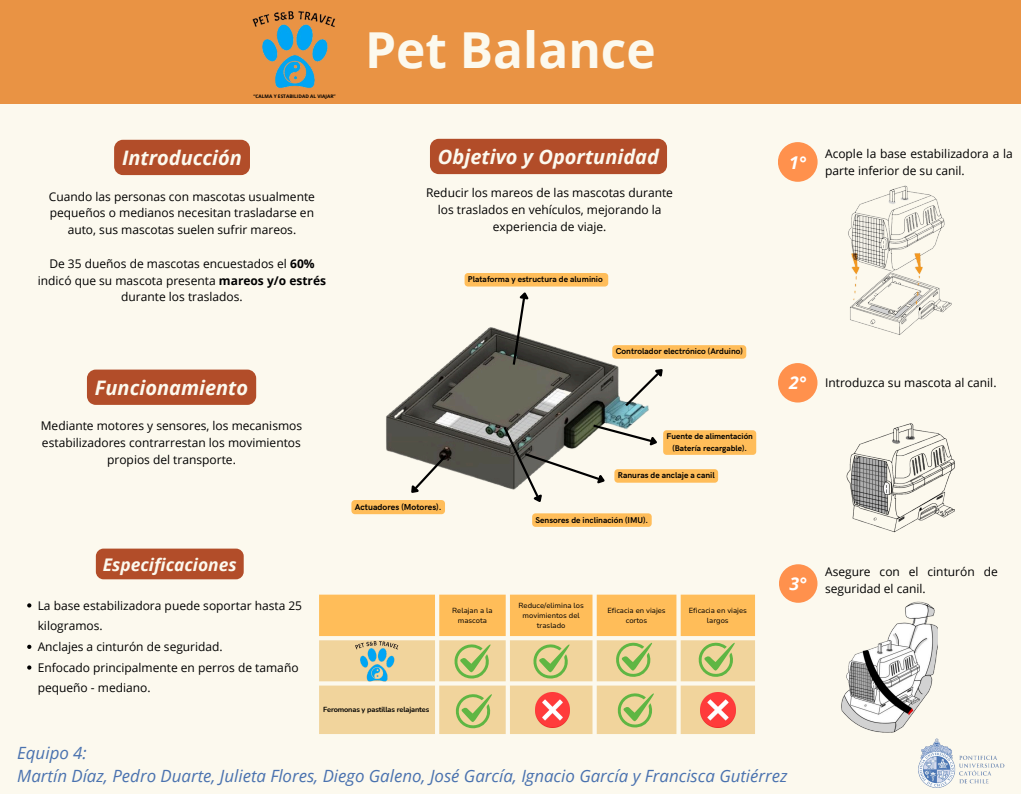
<style>
.page{position:relative;width:1021px;height:794px;background:#fcf9ee}
.page>*{position:absolute;margin:0;border:0;box-sizing:border-box;transform-origin:0 0}
.t1{font:700 49.6px "Open Sans";color:#fcf9ee}
.t2{font:italic 700 20px "Open Sans";color:#fcf9ee}
.t3{font:italic 700 17.6px "Open Sans";color:#fff}
.t4{font:italic 700 17.4px "Open Sans";color:#fcf9ee}
.t5{font:italic 16.88px/23.2px "Open Sans";color:#4a72af}
.t6{font:12px/16.8px "Open Sans";color:#000}
.t7{font:700 8.72px "HK Grotesk";color:#000}
.t8{font:700 8.44px "HK Grotesk";color:#000}
.t9{font:700 8.24px/11.4px "HK Grotesk";color:#000;text-align:center}
.t10{font:7.36px/10.3px "Nunito Sans 10 pt";color:#000;text-align:center}
.t11{font:700 7.36px "Nunito";letter-spacing:-.02em;color:#000}
.t12{font:700 4.8px "Open Sans";color:#000}
.s1{font-weight:700}
</style>
<div class="page">
<img style="left:918px;top:738px;width:87px;height:50px">
<div style="left:0;top:0;width:1021px;height:103px;background:#e99344"></div>
<img style="left:386px;top:345px;width:279px;height:141px">
<div style="left:612px;top:345px;width:134px;height:14px;background:#ffbd59;border-radius:3px"></div>
<svg style="left:623px;top:363px;width:42px;height:45px"></svg>
<div style="left:663px;top:430px;width:93px;height:25px;background:#ffbd59;border-radius:3px"></div>
<svg style="left:464px;top:273px;width:144px;height:94px"></svg>
<div style="left:532px;top:513px;width:119px;height:14px;background:#ffbd59;border-radius:3px"></div>
<svg style="left:351px;top:452px;width:98px;height:62px"></svg>
<svg style="left:501px;top:423px;width:160px;height:79px"></svg>
<div style="left:614px;top:469px;width:104px;height:14px;background:#ffbd59;border-radius:3px"></div>
<img style="left:252px;top:11px;width:84px;height:77px">
<svg style="left:319px;top:594px;width:436px;height:42px;background:#fec061"></svg>
<svg style="left:319px;top:640px;width:436px;height:94px;background:#f2d8a5"></svg>
<img style="left:338px;top:640px;width:77px;height:42px">
<svg style="left:453px;top:644px;width:38px;height:35px"></svg>
<img style="left:535px;top:693px;width:35px;height:35px">
<svg style="left:454px;top:693px;width:38px;height:35px"></svg>
<svg style="left:532px;top:644px;width:37px;height:35px"></svg>
<svg style="left:697px;top:642px;width:38px;height:35px"></svg>
<img style="left:700px;top:693px;width:35px;height:35px">
<svg style="left:614px;top:642px;width:38px;height:35px"></svg>
<svg style="left:616px;top:693px;width:38px;height:35px"></svg>
<div style="left:778px;top:142px;width:39px;height:40px;background:#ff914d;border-radius:50%"></div>
<div style="left:779px;top:564px;width:38px;height:39px;background:#ff914d;border-radius:50%"></div>
<div style="left:778px;top:363px;width:39px;height:39px;background:#ff914d;border-radius:50%"></div>
<img style="left:848px;top:185px;width:104px;height:150px">
<img style="left:846px;top:423px;width:109px;height:110px">
<img style="left:841px;top:601px;width:96px;height:138px">
<div style="left:114px;top:140px;width:136px;height:35px;background:#b24d29;border-radius:9px"></div>
<div style="left:87px;top:369px;width:169px;height:36px;background:#b24d29"></div>
<div style="left:430px;top:139px;width:237px;height:35px;background:#b24d29"></div>
<svg style="left:27px;top:603px;width:4px;height:4px"></svg>
<svg style="left:27px;top:645px;width:4px;height:4px"></svg>
<svg style="left:27px;top:665px;width:4px;height:4px"></svg>
<div style="left:96px;top:548px;width:148px;height:31px;background:#b24d29;border-radius:8px"></div>
<p class="t12" style="left:253px;top:93px;width:84px">“CALMA Y ESTABILIDAD AL VIAJAR”</p>
<h6 class="t1" style="left:365px;top:15px;width:292px">Pet Balance</h6>
<h2 class="t2" style="left:122px;top:144px;width:121px">Introducción</h2>
<h6 class="t6" style="left:49px;top:187px;width:268px;text-align:center">Cuando las personas con mascotas usualmente pequeños o medianos necesitan trasladarse en auto, sus mascotas suelen sufrir mareos.</h6>
<h6 class="t6" style="left:38px;top:255px;width:290px;text-align:center">De 35 dueños de mascotas encuestados el <span class="s1">60% </span>indicó que su mascota presenta <span class="s1">mareos y/o estrés </span>durante los traslados.</h6>
<p class="t2" style="left:438px;top:143px;width:222px">Objetivo y Oportunidad</p>
<p class="t6" style="left:426px;top:184px;width:248px;text-align:center">Reducir los mareos de las mascotas durante los traslados en vehículos, mejorando la experiencia de viaje.</p>
<h1 class="t8" style="left:468px;top:275px;width:136px">Plataforma y estructura de aluminio</h1>
<h6 class="t3" style="left:789px;top:150px;width:19px">1°</h6>
<h2 class="t6" style="left:825px;top:145px;width:189px">Acople la base estabilizadora a la parte inferior de su canil.</h2>
<p class="t2" style="left:95px;top:373px;width:155px">Funcionamiento</p>
<p class="t6" style="left:41px;top:417px;width:263px;text-align:center">Mediante motores y sensores, los mecanismos estabilizadores contrarrestan los movimientos propios del transporte.</p>
<p class="t4" style="left:103px;top:552px;width:135px">Especificaciones</p>
<p class="t6" style="left:38px;top:594px;width:266px;line-height:20.7px">La base estabilizadora puede soportar hasta 25 kilogramos.</p>
<p class="t6" style="left:38px;top:638px;width:187px">Anclajes a cinturón de seguridad.</p>
<p class="t6" style="left:38px;top:657px;width:262px;line-height:20.7px">Enfocado principalmente en perros de tamaño pequeño - mediano.</p>
<p class="t7" style="left:355px;top:502px;width:88px">Actuadores (Motores).</p>
<p class="t8" style="left:615px;top:347px;width:129px">Controlador electrónico (Arduino)</p>
<p class="t9" style="left:666px;top:431px;width:88px">Fuente de alimentación (Batería recargable).</p>
<p class="t8" style="left:618px;top:471px;width:98px">Ranuras de anclaje a canil</p>
<p class="t8" style="left:535px;top:515px;width:114px">Sensores de inclinación (IMU).</p>
<p class="t10" style="left:452px;top:605px;width:42px">Relajan a la mascota</p>
<h3 class="t10" style="left:518px;top:600px;width:67px">Reduce/elimina los movimientos del traslado</h3>
<h6 class="t10" style="left:607px;top:605px;width:60px">Eficacia en viajes cortos</h6>
<p class="t10" style="left:688px;top:605px;width:60px">Eficacia en viajes largos</p>
<h3 class="t11" style="left:323px;top:705px;width:108px">Feromonas y pastillas relajantes</h3>
<h3 class="t3" style="left:789px;top:371px;width:19px">2°</h3>
<p class="t3" style="left:789px;top:571px;width:19px">3°</p>
<h2 class="t5" style="left:17px;top:741px;width:772px">Equipo 4:<br>Martín Díaz, Pedro Duarte, Julieta Flores, Diego Galeno, José García, Ignacio García y Francisca Gutiérrez</h2>
<p class="t6" style="left:825px;top:374px;width:173px">Introduzca su mascota al canil.</p>
<h6 class="t6" style="left:825px;top:563px;width:174px">Asegure con el cinturón de seguridad el canil.</h6>
</div>
